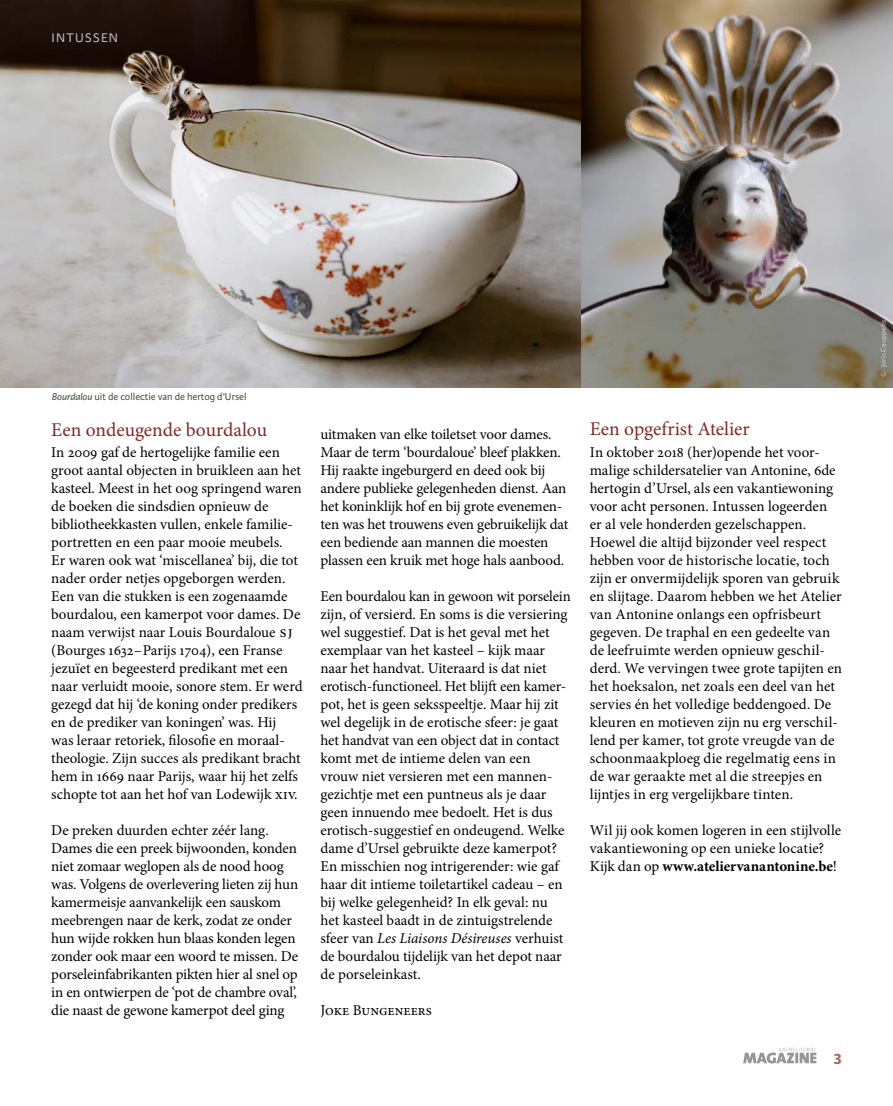
<style>
.page{position:relative;width:893px;height:1106px;background:#fff}
.page>*{position:absolute;margin:0;border:0;box-sizing:border-box;transform-origin:0 0}
.t1{font:19.5px "Minion Pro";color:#862926}
.t2{font:300 18px "Karmina Sans";letter-spacing:.045em;color:#c0c0c1}
.t3{font:700 15.6px "Myriad Pro";color:#ab685c}
.t4{font:15px/18px "Minion Pro";letter-spacing:-.005em;color:#000}
.t5{font:10.5px "Karmina Sans";color:#484d41}
.t6{font:7.5px "Karmina Sans";letter-spacing:.03em;color:#d5d6d6}
.s1{font-style:italic}
.s2{font-size:16.5px}
.s3{font-weight:700}
</style>
<div class="page">
<svg style="left:743px;top:1047px;width:73px;height:16px"></svg>
<img style="left:0;top:0;width:893px;height:387px">
<p class="t2" style="left:51px;top:26px;width:69px">intussen</p>
<p class="t5" style="left:52px;top:391px;width:196px"><span class="s1">Bourdalou</span> uit de collectie van de hertog d’Ursel</p>
<h1 class="t1" style="left:51px;top:416px;width:217px">Een ondeugende bourdalou</h1>
<p class="t4" style="left:51px;top:443px;width:253px">In 2009 gaf de hertogelijke familie een groot aantal objecten in bruikleen aan het kasteel. Meest in het oog springend waren de boeken die sindsdien opnieuw de bibliotheekkasten vullen, enkele familie&shy;portretten en een paar mooie meubels.<br>Er waren ook wat ‘miscellanea’ bij, die tot nader order netjes opgeborgen werden.<br>Een van die stukken is een zogenaamde bourdalou, een kamerpot voor dames. De naam verwijst naar Louis Bourdaloue <span class="s2">SJ </span>(Bourges 1632–Parijs 1704), een Franse jezuïet en begeesterd predikant met een naar verluidt mooie, sonore stem. Er werd gezegd dat hij ‘de koning onder predikers en de prediker van koningen’ was. Hij<br>was leraar retoriek, filosofie en moraal&shy;theologie. Zijn succes als predikant bracht hem in 1669 naar Parijs, waar hij het zelfs schopte tot aan het hof van Lodewijk XIV.</p>
<p class="t4" style="left:51px;top:821px;width:248px">De preken duurden echter zéér lang.<br>Dames die een preek bijwoonden, konden niet zomaar weglopen als de nood hoog was. Volgens de overlevering lieten zij hun kamermeisje aanvankelijk een sauskom meebrengen naar de kerk, zodat ze onder hun wijde rokken hun blaas konden legen zonder ook maar een woord te missen. De porseleinfabrikanten pikten hier al snel op in en ontwierpen de ‘pot de chambre oval’, die naast de gewone kamerpot deel ging</p>
<p class="t4" style="left:320px;top:425px;width:249px">uitmaken van elke toiletset voor dames.<br>Maar de term ‘bourdaloue’ bleef plakken.<br>Hij raakte ingeburgerd en deed ook bij andere publieke gelegenheden dienst. Aan het koninklijk hof en bij grote evenemen&shy;ten was het trouwens even gebruikelijk dat een bediende aan mannen die moesten plassen een kruik met hoge hals aanbood.</p>
<p class="t4" style="left:320px;top:587px;width:252px">Een bourdalou kan in gewoon wit porselein zijn, of versierd. En soms is die versiering wel suggestief. Dat is het geval met het exemplaar van het kasteel – kijk maar naar het handvat. Uiteraard is dat niet erotisch-functioneel. Het blijft een kamer&shy;pot, het is geen seksspeeltje. Maar hij zit wel degelijk in de erotische sfeer: je gaat het handvat van een object dat in contact komt met de intieme delen van een vrouw niet versieren met een mannen&shy;gezichtje met een puntneus als je daar geen innuendo mee bedoelt. Het is dus erotisch-suggestief en ondeugend. Welke dame d’Ursel gebruikte deze kamerpot?<br>En misschien nog intrigerender: wie gaf haar dit intieme toiletartikel cadeau – en bij welke gelegenheid? In elk geval: nu<br>het kasteel baadt in de zintuigstrelende sfeer van <span class="s1">Les Liaisons Désireuses</span> verhuist de bourdalou tijdelijk van het depot naar de porseleinkast.</p>
<p class="t4" style="left:320px;top:1001px;width:113px">Joke Bungeneers</p>
<h1 class="t1" style="left:590px;top:415px;width:162px">Een opgefrist Atelier</h1>
<p class="t4" style="left:590px;top:443px;width:254px">In oktober 2018 (her)opende het voor&shy;malige schildersatelier van Antonine, 6de hertogin d’Ursel, als een vakantiewoning voor acht personen. Intussen logeerden er al vele honderden gezelschappen.<br>Hoewel die altijd bijzonder veel respect hebben voor de historische locatie, toch zijn er onvermijdelijk sporen van gebruik en slijtage. Daarom hebben we het Atelier van Antonine onlangs een opfrisbeurt gegeven. De traphal en een gedeelte van de leefruimte werden opnieuw geschil&shy;derd. We vervingen twee grote tapijten en het hoeksalon, net zoals een deel van het servies én het volledige beddengoed. De kleuren en motieven zijn nu erg verschil&shy;lend per kamer, tot grote vreugde van de schoonmaakploeg die regelmatig eens in de war geraakte met al die streepjes en lijntjes in erg vergelijkbare tinten.</p>
<p class="t4" style="left:590px;top:821px;width:253px">Wil jij ook komen logeren in een stijlvolle vakantiewoning op een unieke locatie?<br>Kijk dan op <span class="s3">www.ateliervanantonine.be</span>!</p>
<p class="t3" style="left:833px;top:1048px;width:10px">3</p>
<p class="t6" style="left:879px;top:377px;width:58px;rotate:-90deg">© Joris Ceuppens</p>
</div>
